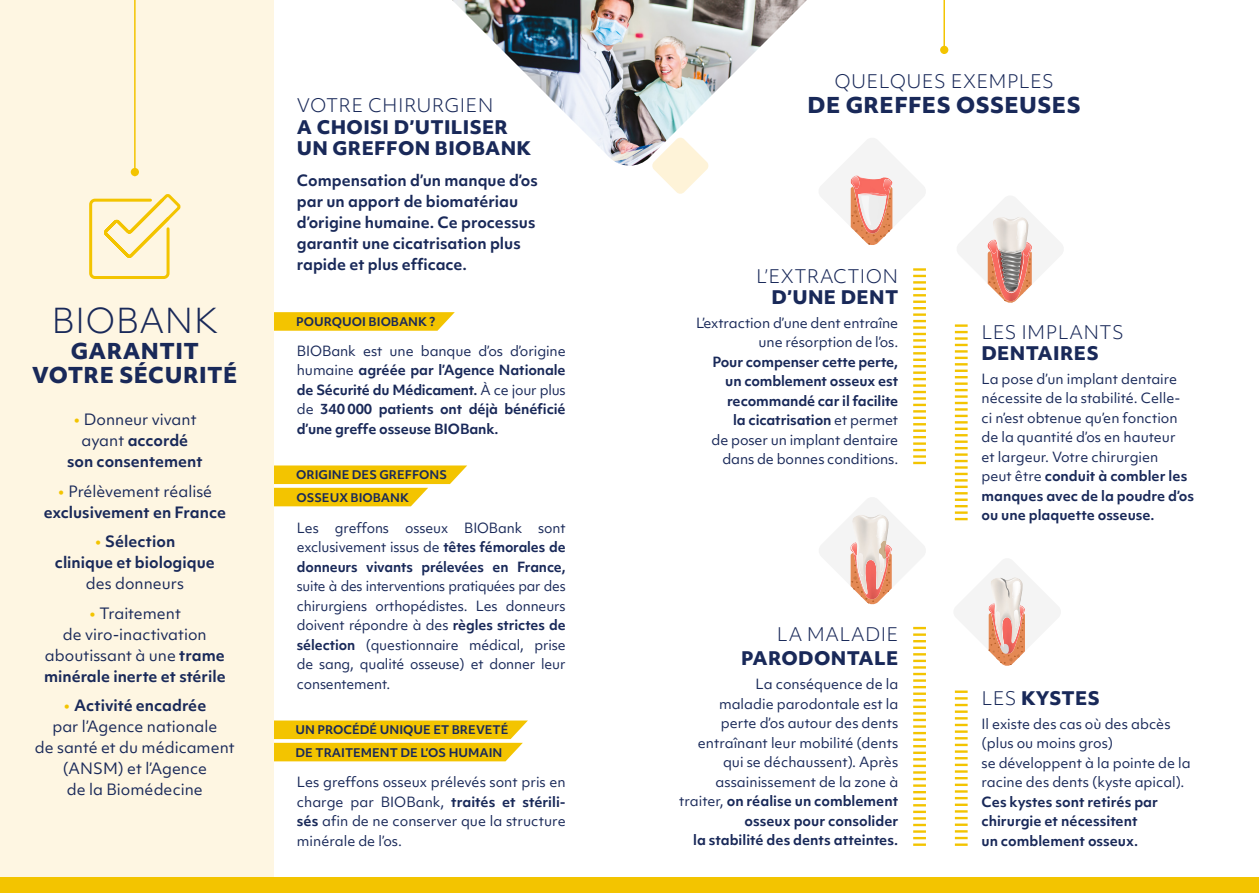
<style>
.page{position:relative;width:1259px;height:893px;background:#fff}
.page>*{position:absolute;margin:0;border:0;box-sizing:border-box;transform-origin:0 0}
.t1{font:300 33px "Objektiv Mk 1";letter-spacing:.01em;color:#192959}
.t2{font:800 21px/24px "Objektiv Mk 1";letter-spacing:.02em;color:#192959;text-align:center}
.t3{font:800 18px/21.6px "Objektiv Mk 1";letter-spacing:.02em;color:#192959}
.t4{font:300 18px/21px "Objektiv Mk 1";letter-spacing:.02em;color:#192959;text-align:right}
.t5{font:700 15px/21px "Objektiv Mk 1";color:#192959;text-align:center}
.t6{font:15px/21px "Objektiv Mk 1";color:#192959;text-align:center}
.t7{font:13.5px/19.5px "Objektiv Mk 1";color:#192959;text-align:justify}
.t8{font:700 13.5px/19.5px "Objektiv Mk 1";letter-spacing:-.01em;color:#192959;text-align:justify}
.t9{font:700 11.4px "Objektiv Mk 1";color:#192959}
.s1{font-family:"Kiro";color:#f3c400}
.s2{font-weight:400}
.s3{font-family:"Kiro";font-weight:700;color:#f3c400}
.s4{font-weight:700}
.s5{font-weight:300}
.s6{font-weight:800}
</style>
<div class="page">
<svg style="left:273px;top:720px;width:255px;height:41px;background:#f4cc25"></svg>
<svg style="left:273px;top:465px;width:194px;height:41px"></svg>
<svg style="left:273px;top:312px;width:182px;height:19px;background:#f3c813"></svg>
<svg style="left:819px;top:138px;width:106px;height:107px"></svg>
<div style="left:0;top:0;width:273px;height:893px;background:#fef6e2"></div>
<svg style="left:653px;top:168px;width:55px;height:26px"></svg>
<div style="left:0;top:878px;width:1259px;height:15px;background:#f3c400"></div>
<hr style="left:943px;top:0;width:2px;height:54px;background:#f3c400">
<div style="left:940px;top:46px;width:8px;height:8px;background:#f3c400;border-radius:50%"></div>
<img style="left:452px;top:0;width:355px;height:168px">
<hr style="left:134px;top:0;width:2px;height:176px;background:#f3c400">
<div style="left:131px;top:168px;width:8px;height:8px;background:#f3c400;border-radius:50%"></div>
<svg style="left:89px;top:194px;width:92px;height:85px"></svg>
<svg style="left:913px;top:268px;width:13px;height:196px"></svg>
<svg style="left:957px;top:196px;width:106px;height:107px"></svg>
<svg style="left:955px;top:324px;width:12px;height:196px"></svg>
<svg style="left:954px;top:559px;width:107px;height:107px"></svg>
<svg style="left:955px;top:690px;width:12px;height:156px"></svg>
<svg style="left:819px;top:498px;width:106px;height:107px"></svg>
<img style="left:879px;top:540px;width:7px;height:19px">
<svg style="left:913px;top:627px;width:13px;height:219px"></svg>
<p class="t1" style="left:51px;top:298px;width:168px">BIOBANK</p>
<p class="t2" style="left:32px;top:338px;width:207px">GARANTIT<br>VOTRE SÉCURITÉ</p>
<p class="t5" style="left:67px;top:409px;width:137px"><span class="s1">•</span> <span class="s2">Donneur vivant ayant</span> accordé son consentement</p>
<p class="t5" style="left:44px;top:480px;width:184px"><span class="s1">•</span> <span class="s2">Prélèvement réalisé </span>exclusivement en France</p>
<p class="t5" style="left:55px;top:531px;width:161px"><span class="s1">•</span> Sélection<br>clinique et biologique <span class="s2">des donneurs</span></p>
<p class="t6" style="left:44px;top:602px;width:183px"><span class="s3">•</span> Traitement<br>de viro-inactivation aboutissant à une <span class="s4">trame minérale inerte et stérile</span></p>
<p class="t6" style="left:35px;top:695px;width:201px"><span class="s3">•</span> <span class="s4">Activité encadrée<br></span>par l’Agence nationale<br>de santé et du médicament (ANSM) et l’Agence<br>de la Biomédecine</p>
<p class="t3" style="left:297px;top:94px;width:236px"><span class="s5">VOTRE CHIRURGIEN<br></span>A CHOISI D’UTILISER<br>UN GREFFON BIOBANK</p>
<p class="t5" style="left:297px;top:169px;width:242px;text-align:left">Compensation d’un manque d’os par un apport de biomatériau d’origine humaine. Ce processus garantit une cicatrisation plus rapide et plus efficace.</p>
<p class="t9" style="left:296px;top:314px;width:141px">POURQUOI BIOBANK ?</p>
<p class="t8" style="left:297px;top:341px;width:270px"><span class="s2">BIOBank est une banque d’os d’origine humaine</span> agréée par l’Agence Nationale de Sécurité du Médicament. <span class="s2">À ce jour plus de</span> 340 000 patients ont déjà bénéficié d’une greffe osseuse BIOBank.</p>
<p class="t9" style="left:296px;top:467px;width:152px">ORIGINE DES GREFFONS</p>
<p class="t9" style="left:296px;top:489px;width:114px">OSSEUX BIOBANK</p>
<p class="t7" style="left:297px;top:518px;width:270px">Les greffons osseux BIOBank sont exclusivement issus de <span class="s4">têtes fémorales de donneurs vivants prélevées en France, </span>suite à des interventions pratiquées par des chirurgiens orthopédistes. Les donneurs doivent répondre à des <span class="s4">règles strictes de sélection</span> (questionnaire médical, prise de sang, qualité osseuse) et donner leur consentement.</p>
<p class="t9" style="left:296px;top:722px;width:214px">UN PROCÉDÉ UNIQUE ET BREVETÉ</p>
<p class="t9" style="left:296px;top:744px;width:208px">DE TRAITEMENT DE L’OS HUMAIN</p>
<p class="t7" style="left:297px;top:772px;width:270px">Les greffons osseux prélevés sont pris en charge par BIOBank, <span class="s4">traités et stérili&shy;sés</span> afin de ne conserver que la structure minérale de l’os.</p>
<p class="t4" style="left:834px;top:70px;width:221px">QUELQUES EXEMPLES</p>
<p class="t2" style="left:807px;top:92px;width:275px">DE GREFFES OSSEUSES</p>
<p class="t4" style="left:756px;top:266px;width:144px">L’EXTRACTION<br><span class="s6">D’UNE DENT</span></p>
<p class="t7" style="left:696px;top:313px;width:204px;text-align:right">L’extraction d’une dent entraîne une résorption de l’os.<br><span class="s4">Pour compenser cette perte, un comblement osseux est recommandé car il facilite<br>la cicatrisation</span> et permet<br>de poser un implant dentaire dans de bonnes conditions.</p>
<p class="t3" style="left:741px;top:622px;width:159px;line-height:24px;text-align:right"><span class="s5">LA MALADIE<br></span>PARODONTALE</p>
<p class="t7" style="left:679px;top:674px;width:220px;text-align:right">La conséquence de la<br>maladie parodontale est la<br>perte d’os autour des dents entraînant leur mobilité (dents qui se déchaussent). Après assainissement de la zone à traiter, <span class="s4">on réalise un comblement osseux pour consolider<br>la stabilité des dents atteintes.</span></p>
<p class="t4" style="left:981px;top:322px;width:144px;text-align:left">LES IMPLANTS<br><span class="s6">DENTAIRES</span></p>
<p class="t7" style="left:981px;top:369px;width:214px;text-align:left">La pose d’un implant dentaire nécessite de la stabilité. Celle&shy;ci n’est obtenue qu’en fonction de la quantité d’os en hauteur<br>et largeur. Votre chirurgien<br>peut être <span class="s4">conduit à combler les manques avec de la poudre d’os ou une plaquette osseuse.</span></p>
<p class="t3" style="left:981px;top:687px;width:120px"><span class="s5">LES</span> KYSTES</p>
<p class="t7" style="left:981px;top:714px;width:211px;text-align:left">Il existe des cas où des abcès (plus ou moins gros)<br>se développent à la pointe de la racine des dents (kyste apical).<br><span class="s4">Ces kystes sont retirés par chirurgie et nécessitent<br>un comblement osseux.</span></p>
</div>
